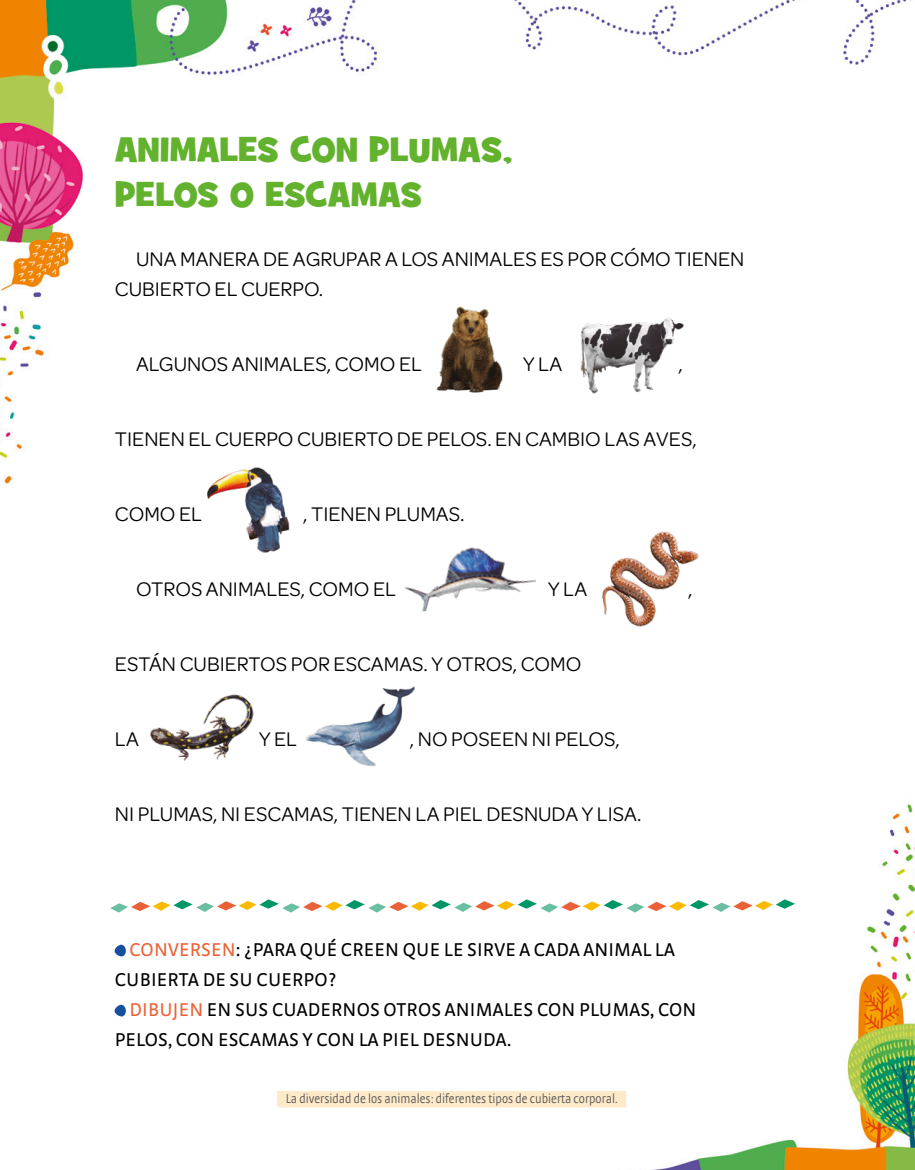
<style>
.page{position:relative;width:915px;height:1170px;background:#fff}
.page>*{position:absolute;margin:0;border:0;box-sizing:border-box;transform-origin:0 0}
.Titulo_NATU-CAPS{font:34.5px/45px "Grilled Cheese BTN";letter-spacing:.015em;color:#63b22e}
.desarrollo_txt-nosLe{font:21px/30px "Omnes";color:#000}
.act_consigna_MAY{font:19.5px/30px "Strada OT";letter-spacing:.01em;color:#000}
.Contenidos_curricula{font:300 condensed 13.5px "Strada OT";color:#565655}
.s1{color:#eb6137}
</style>
<div class="page">
<img style="left:594px;top:804px;width:320px;height:365px">
<img style="left:0;top:0;width:378px;height:486px">
<img style="left:514px;top:0;width:397px;height:65px">
<svg style="left:114px;top:944px;width:12px;height:12px"></svg>
<svg style="left:114px;top:1004px;width:12px;height:12px"></svg>
<svg style="left:110px;top:899px;width:684px;height:13px"></svg>
<img style="left:436px;top:306px;width:67px;height:87px">
<img style="left:197px;top:462px;width:99px;height:91px">
<img style="left:150px;top:694px;width:104px;height:67px">
<img style="left:305px;top:686px;width:110px;height:81px">
<img style="left:404px;top:547px;width:132px;height:65px">
<img style="left:602px;top:531px;width:97px;height:96px">
<img style="left:580px;top:318px;width:104px;height:75px">
<div style="left:277px;top:1090px;width:349px;height:17px;background:#fee9c9"></div>
<p class="Titulo_NATU-CAPS" style="left:115px;top:128px;width:398px">ANIMALES CON PLUMAS,<br>PELOS O ESCAMAS</p>
<p class="desarrollo_txt-nosLe" style="left:115px;top:243px;width:630px;text-indent:21px">UNA MANERA DE AGRUPAR A LOS ANIMALES ES POR CÓMO TIENEN<br>CUBIERTO EL CUERPO.</p>
<p class="desarrollo_txt-nosLe" style="left:136px;top:348px;width:287px">ALGUNOS ANIMALES, COMO EL</p>
<p class="desarrollo_txt-nosLe" style="left:523px;top:348px;width:41px">Y LA</p>
<p class="desarrollo_txt-nosLe" style="left:678px;top:348px;width:6px">,</p>
<p class="desarrollo_txt-nosLe" style="left:115px;top:423px;width:583px">TIENEN EL CUERPO CUBIERTO DE PELOS. EN CAMBIO LAS AVES,</p>
<p class="desarrollo_txt-nosLe" style="left:115px;top:498px;width:89px">COMO EL</p>
<p class="desarrollo_txt-nosLe" style="left:303px;top:498px;width:163px">, TIENEN PLUMAS.</p>
<p class="desarrollo_txt-nosLe" style="left:136px;top:573px;width:261px">OTROS ANIMALES, COMO EL</p>
<p class="desarrollo_txt-nosLe" style="left:548px;top:573px;width:41px">Y LA</p>
<p class="desarrollo_txt-nosLe" style="left:115px;top:648px;width:468px">ESTÁN CUBIERTOS POR ESCAMAS. Y OTROS, COMO</p>
<p class="desarrollo_txt-nosLe" style="left:115px;top:723px;width:26px">LA</p>
<p class="desarrollo_txt-nosLe" style="left:259px;top:723px;width:40px">Y EL</p>
<p class="desarrollo_txt-nosLe" style="left:410px;top:723px;width:211px">, NO POSEEN NI PELOS,</p>
<p class="desarrollo_txt-nosLe" style="left:115px;top:798px;width:528px">NI PLUMAS, NI ESCAMAS, TIENEN LA PIEL DESNUDA Y LISA.</p>
<p class="desarrollo_txt-nosLe" style="left:687px;top:573px;width:6px">,</p>
<p class="act_consigna_MAY" style="left:115px;top:934px;width:561px;text-indent:15px"><span class="s1">CONVERSEN</span>: ¿PARA QUÉ CREEN QUE LE SIRVE A CADA ANIMAL LA<br>CUBIERTA DE SU CUERPO?</p>
<p class="act_consigna_MAY" style="left:115px;top:994px;width:583px;text-indent:15px"><span class="s1">DIBUJEN</span> EN SUS CUADERNOS OTROS ANIMALES CON PLUMAS, CON<br>PELOS, CON ESCAMAS Y CON LA PIEL DESNUDA.</p>
<p class="Contenidos_curricula" style="left:285px;top:1091px;width:333px">La diversidad de los animales: diferentes tipos de cubierta corporal.</p>
</div>
